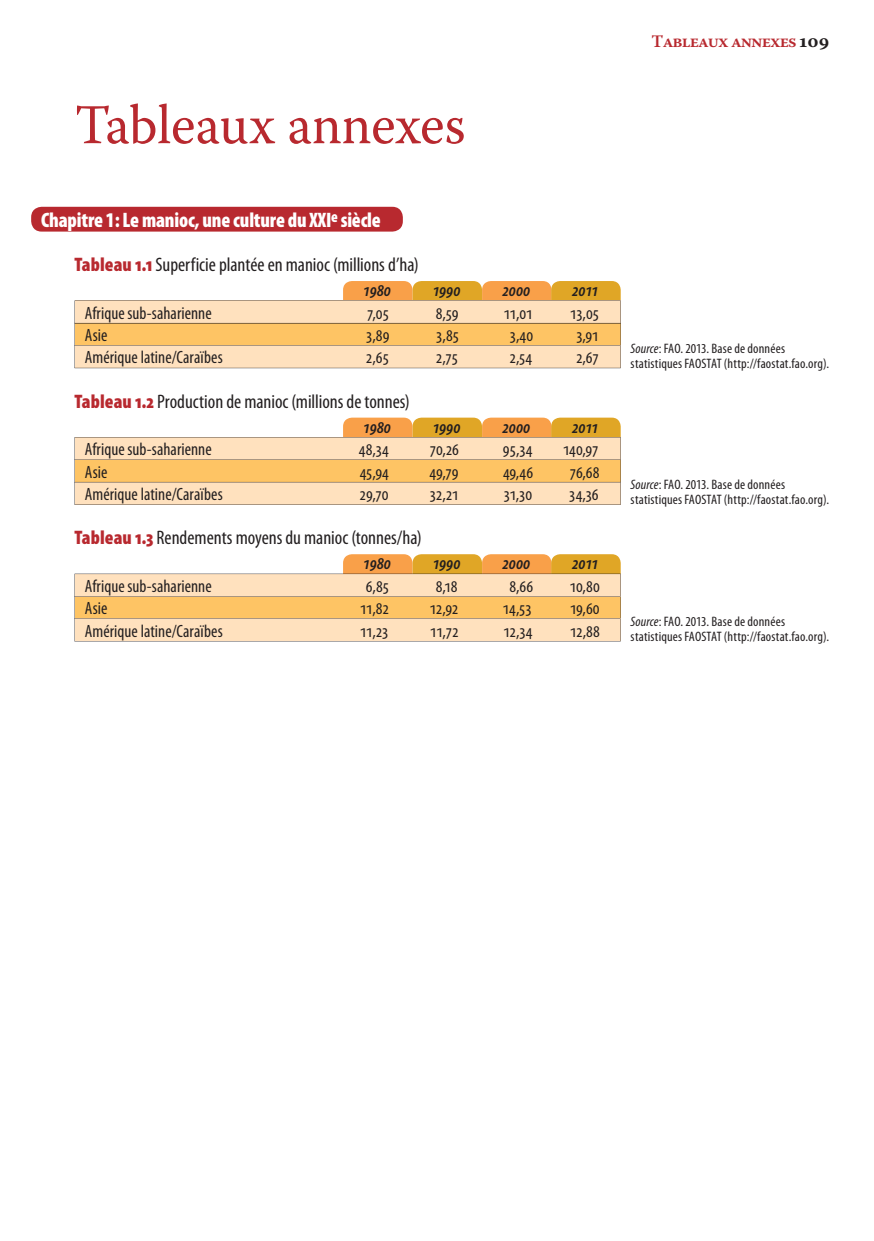
<style>
.page{position:relative;width:874px;height:1241px;background:#fff}
.page>*{position:absolute;margin:0;border:0;box-sizing:border-box;transform-origin:0 0}
.t1{font:56px "Warnock Pro";letter-spacing:-.005em;color:#b8292f;scale:.96 1}
.t2{font:900 condensed 21px "Myriad Pro";letter-spacing:-.01em;color:#fff;scale:.96 1}
.t3{font:condensed 19.6px "Myriad Pro";letter-spacing:-.005em;color:#231f20}
.t4{font:condensed 17.85px "Myriad Pro";color:#231f20}
.t5{font:italic 600 condensed 17.85px "Myriad Pro";letter-spacing:-.02em;color:#231f20}
.t6{font:600 17.5px "Warnock Pro";letter-spacing:-.05em;color:#b8292f}
.t7{font:condensed 13.65px/15px "Myriad Pro";letter-spacing:.015em;color:#231f20}
.s1{font-weight:900;color:#b8292f}
.s2{font-weight:700;font-size:19.25px;color:#231f20}
.s3{font-style:italic}
</style>
<div class="page">
<div style="left:343px;top:281px;width:69px;height:42px;background:#f9a049;border-radius:9px"></div>
<div style="left:343px;top:418px;width:69px;height:41px;background:#f9a049;border-radius:9px"></div>
<div style="left:343px;top:554px;width:69px;height:42px;background:#f9a049;border-radius:9px"></div>
<div style="left:412px;top:281px;width:70px;height:42px;background:#e0a626;border-radius:9px"></div>
<div style="left:412px;top:418px;width:70px;height:41px;background:#e0a626;border-radius:9px"></div>
<div style="left:412px;top:554px;width:70px;height:42px;background:#e0a626;border-radius:9px"></div>
<div style="left:482px;top:281px;width:69px;height:42px;background:#f9a049;border-radius:9px"></div>
<div style="left:482px;top:418px;width:69px;height:41px;background:#f9a049;border-radius:9px"></div>
<div style="left:482px;top:554px;width:69px;height:42px;background:#f9a049;border-radius:9px"></div>
<div style="left:551px;top:281px;width:69px;height:42px;background:#e0a626;border-radius:9px"></div>
<div style="left:551px;top:418px;width:69px;height:41px;background:#e0a626;border-radius:9px"></div>
<div style="left:551px;top:554px;width:69px;height:42px;background:#e0a626;border-radius:9px"></div>
<svg style="left:75px;top:300px;width:545px;height:68px;background:#f9d39d"></svg>
<svg style="left:75px;top:437px;width:545px;height:68px;background:#f9d39d"></svg>
<svg style="left:75px;top:574px;width:545px;height:67px;background:#fbd59f"></svg>
<div style="left:31px;top:207px;width:372px;height:25px;background:#b8292f;border-radius:10px"></div>
<h1 class="t1" style="left:75px;top:103px;width:408px">Tableaux annexes</h1>
<p class="t2" style="left:41px;top:212px;width:355px">Chapitre 1: Le manioc, une culture du XXI<sup>e</sup> siècle</p>
<p class="t3" style="left:75px;top:257px;width:345px"><span class="s1">Tableau 1.1</span> Superficie plantée en manioc (millions d’ha)</p>
<p class="t5" style="left:363px;top:283px;width:29px">1980</p>
<p class="t5" style="left:432px;top:283px;width:29px">1990</p>
<p class="t5" style="left:502px;top:283px;width:30px">2000</p>
<p class="t5" style="left:571px;top:283px;width:28px">2011</p>
<p class="t4" style="left:85px;top:306px;width:128px">Afrique sub-saharienne</p>
<p class="t4" style="left:367px;top:306px;width:24px">7,05</p>
<p class="t4" style="left:436px;top:306px;width:24px">8,59</p>
<p class="t4" style="left:503px;top:306px;width:31px">11,01</p>
<p class="t4" style="left:570px;top:306px;width:31px">13,05</p>
<p class="t4" style="left:85px;top:328px;width:24px">Asie</p>
<p class="t4" style="left:366px;top:328px;width:25px">3,89</p>
<p class="t4" style="left:436px;top:328px;width:25px">3,85</p>
<p class="t4" style="left:509px;top:328px;width:25px">3,40</p>
<p class="t4" style="left:576px;top:328px;width:24px">3,91</p>
<p class="t4" style="left:85px;top:351px;width:139px">Amérique latine/Caraïbes</p>
<p class="t4" style="left:366px;top:351px;width:25px">2,65</p>
<p class="t4" style="left:436px;top:351px;width:24px">2,75</p>
<p class="t4" style="left:509px;top:351px;width:24px">2,54</p>
<p class="t4" style="left:576px;top:351px;width:24px">2,67</p>
<p class="t3" style="left:75px;top:394px;width:337px"><span class="s1">Tableau 1.2</span> Production de manioc (millions de tonnes)</p>
<p class="t5" style="left:363px;top:420px;width:29px">1980</p>
<p class="t5" style="left:432px;top:420px;width:29px">1990</p>
<p class="t5" style="left:502px;top:420px;width:30px">2000</p>
<p class="t5" style="left:571px;top:420px;width:28px">2011</p>
<p class="t4" style="left:85px;top:442px;width:128px">Afrique sub-saharienne</p>
<p class="t4" style="left:359px;top:442px;width:32px">48,34</p>
<p class="t4" style="left:429px;top:442px;width:31px">70,26</p>
<p class="t4" style="left:503px;top:442px;width:31px">95,34</p>
<p class="t4" style="left:563px;top:442px;width:37px">140,97</p>
<p class="t4" style="left:85px;top:465px;width:24px">Asie</p>
<p class="t4" style="left:359px;top:465px;width:31px">45,94</p>
<p class="t4" style="left:429px;top:465px;width:30px">49,79</p>
<p class="t4" style="left:503px;top:465px;width:32px">49,46</p>
<p class="t4" style="left:569px;top:465px;width:31px">76,68</p>
<p class="t4" style="left:85px;top:487px;width:139px">Amérique latine/Caraïbes</p>
<p class="t4" style="left:359px;top:487px;width:30px">29,70</p>
<p class="t4" style="left:429px;top:487px;width:31px">32,21</p>
<p class="t4" style="left:503px;top:487px;width:30px">31,30</p>
<p class="t4" style="left:568px;top:487px;width:31px">34,36</p>
<p class="t3" style="left:75px;top:530px;width:349px"><span class="s1">Tableau 1.3</span> Rendements moyens du manioc (tonnes/ha)</p>
<p class="t5" style="left:363px;top:556px;width:29px">1980</p>
<p class="t5" style="left:432px;top:556px;width:29px">1990</p>
<p class="t5" style="left:502px;top:556px;width:30px">2000</p>
<p class="t5" style="left:571px;top:556px;width:28px">2011</p>
<p class="t4" style="left:85px;top:579px;width:128px">Afrique sub-saharienne</p>
<p class="t4" style="left:366px;top:579px;width:25px">6,85</p>
<p class="t4" style="left:436px;top:579px;width:23px">8,18</p>
<p class="t4" style="left:509px;top:579px;width:25px">8,66</p>
<p class="t4" style="left:569px;top:579px;width:31px">10,80</p>
<p class="t4" style="left:85px;top:601px;width:24px">Asie</p>
<p class="t4" style="left:360px;top:601px;width:31px">11,82</p>
<p class="t4" style="left:430px;top:601px;width:30px">12,92</p>
<p class="t4" style="left:503px;top:601px;width:31px">14,53</p>
<p class="t4" style="left:570px;top:601px;width:31px">19,60</p>
<p class="t4" style="left:85px;top:624px;width:139px">Amérique latine/Caraïbes</p>
<p class="t4" style="left:360px;top:624px;width:30px">11,23</p>
<p class="t4" style="left:430px;top:624px;width:30px">11,72</p>
<p class="t4" style="left:503px;top:624px;width:31px">12,34</p>
<p class="t4" style="left:570px;top:624px;width:31px">12,88</p>
<p class="t6" style="left:651px;top:34px;width:179px">Tableaux annexes <span class="s2">109</span></p>
<p class="t7" style="left:630px;top:341px;width:200px"><span class="s3">Source</span>: FAO. 2013. Basededonnées statistiques FAOSTAT (http://faostat.fao.org).</p>
<p class="t7" style="left:630px;top:478px;width:200px"><span class="s3">Source</span>: FAO. 2013. Basededonnées statistiques FAOSTAT (http://faostat.fao.org).</p>
<p class="t7" style="left:630px;top:615px;width:200px"><span class="s3">Source</span>: FAO. 2013. Basededonnées statistiques FAOSTAT (http://faostat.fao.org).</p>
</div>
